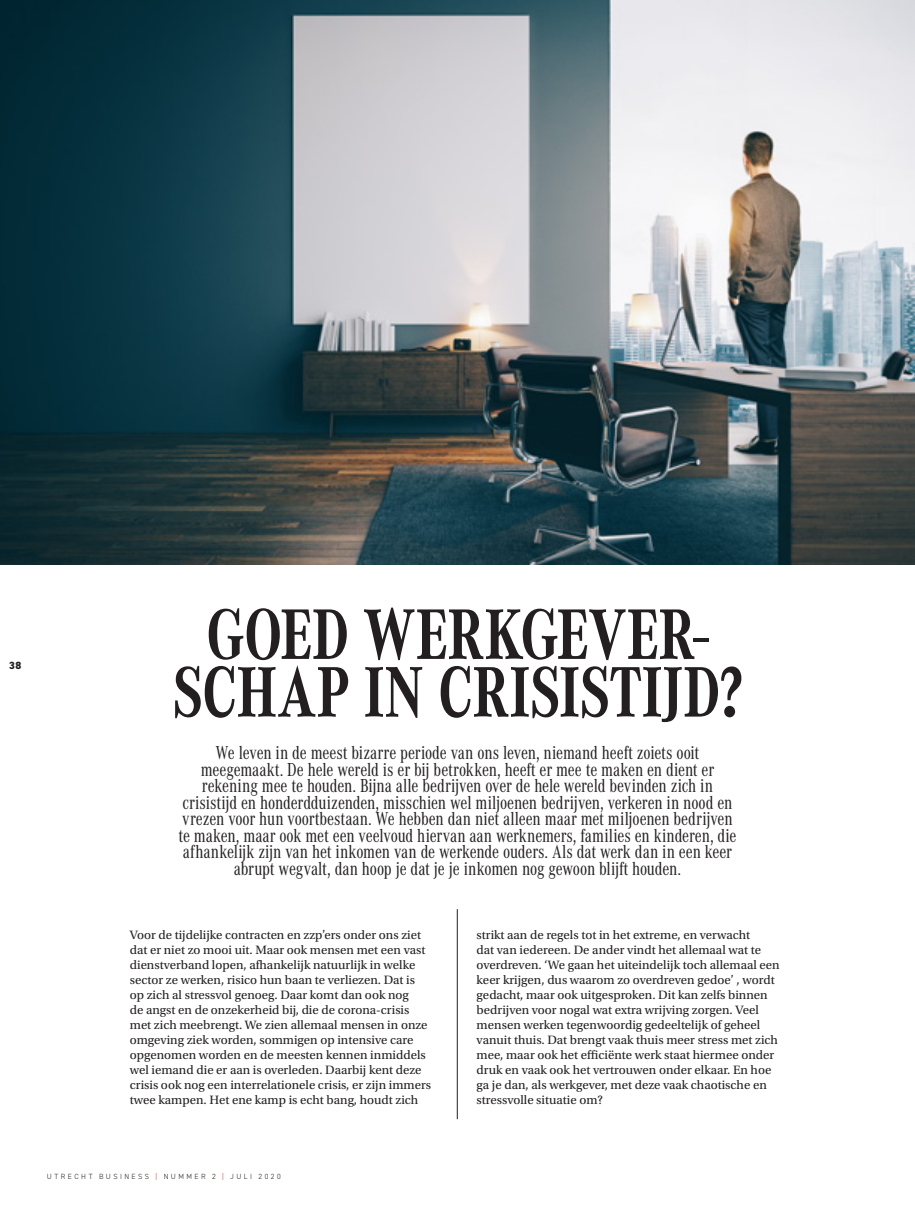
<style>
.page{position:relative;width:915px;height:1212px;background:#fff}
.page>*{position:absolute;margin:0;border:0;box-sizing:border-box;transform-origin:0 0}
.hoofdkop_corporate{font:700 74.1px "Corporate A Cond Pro";letter-spacing:-.01em;color:#231f20;scale:.95 1}
.intro_corperate{font:19.5px/16.5px "Corporate A Cond Pro";letter-spacing:-.01em;color:#231f20;text-align:center;scale:.95 1}
.platte_tekst{font:12.75px/15px "Utopia Std";color:#231f20}
.t1{font:800 10.5px "DIN2014";color:#231f20}
.t2{font:300 7.5px "DIN2014";letter-spacing:.33em;color:#231f20}
.s1{color:#d81c23}
</style>
<div class="page">
<hr style="left:457px;top:909px;width:1px;height:210px;background:#231f20">
<img style="left:0;top:0;width:914px;height:564px">
<p class="t1" style="left:9px;top:658px;width:14px">38</p>
<p class="hoofdkop_corporate" style="left:206px;top:583px;width:529px">GOED WERKGEVER-</p>
<p class="hoofdkop_corporate" style="left:172px;top:641px;width:602px">SCHAP IN CRISISTIJD?</p>
<p class="intro_corperate" style="left:178px;top:744px;width:589px">We leven in de meest bizarre periode van ons leven, niemand heeft zoiets ooit meegemaakt. De hele wereld is er bij betrokken, heeft er mee te maken en dient er rekening mee te houden. Bijna alle bedrijven over de hele wereld bevinden zich in crisistijd en honderdduizenden, misschien wel miljoenen bedrijven, verkeren in nood en vrezen voor hun voortbestaan. We hebben dan niet alleen maar met miljoenen bedrijven te maken, maar ook met een veelvoud hiervan aan werknemers, families en kinderen, die afhankelijk zijn van het inkomen van de werkende ouders. Als dat werk dan in een keer abrupt wegvalt, dan hoop je dat je je inkomen nog gewoon blijft houden.</p>
<p class="platte_tekst" style="left:130px;top:928px;width:303px">Voor de tijdelijke contracten en zzp’ers onder ons ziet dat er niet zo mooi uit. Maar ook mensen met een vast dienstverband lopen, afhankelijk natuurlijk in welke sector ze werken, risico hun baan te verliezen. Dat is op zich al stressvol genoeg. Daar komt dan ook nog<br>de angst en de onzekerheid bij, die de corona-crisis met zich meebrengt. We zien allemaal mensen in onze omgeving ziek worden, sommigen op intensive care opgenomen worden en de meesten kennen inmiddels wel iemand die er aan is overleden. Daarbij kent deze crisis ook nog een interrelationele crisis, er zijn immers twee kampen. Het ene kamp is echt bang, houdt zich</p>
<p class="platte_tekst" style="left:476px;top:928px;width:304px">strikt aan de regels tot in het extreme, en verwacht<br>dat van iedereen. De ander vindt het allemaal wat te overdreven. ‘We gaan het uiteindelijk toch allemaal een keer krijgen, dus waarom zo overdreven gedoe’ , wordt gedacht, maar ook uitgesproken. Dit kan zelfs binnen bedrijven voor nogal wat extra wrijving zorgen. Veel mensen werken tegenwoordig gedeeltelijk of geheel vanuit thuis. Dat brengt vaak thuis meer stress met zich mee, maar ook het efficiënte werk staat hiermee onder druk en vaak ook het vertrouwen onder elkaar. En hoe ga je dan, als werkgever, met deze vaak chaotische en stressvolle situatie om?</p>
<p class="t2" style="left:47px;top:1172px;width:235px">UTRECHT BUSINESS <span class="s1">|</span> NUMMER 2 <span class="s1">|</span> JULI 2020</p>
</div>
